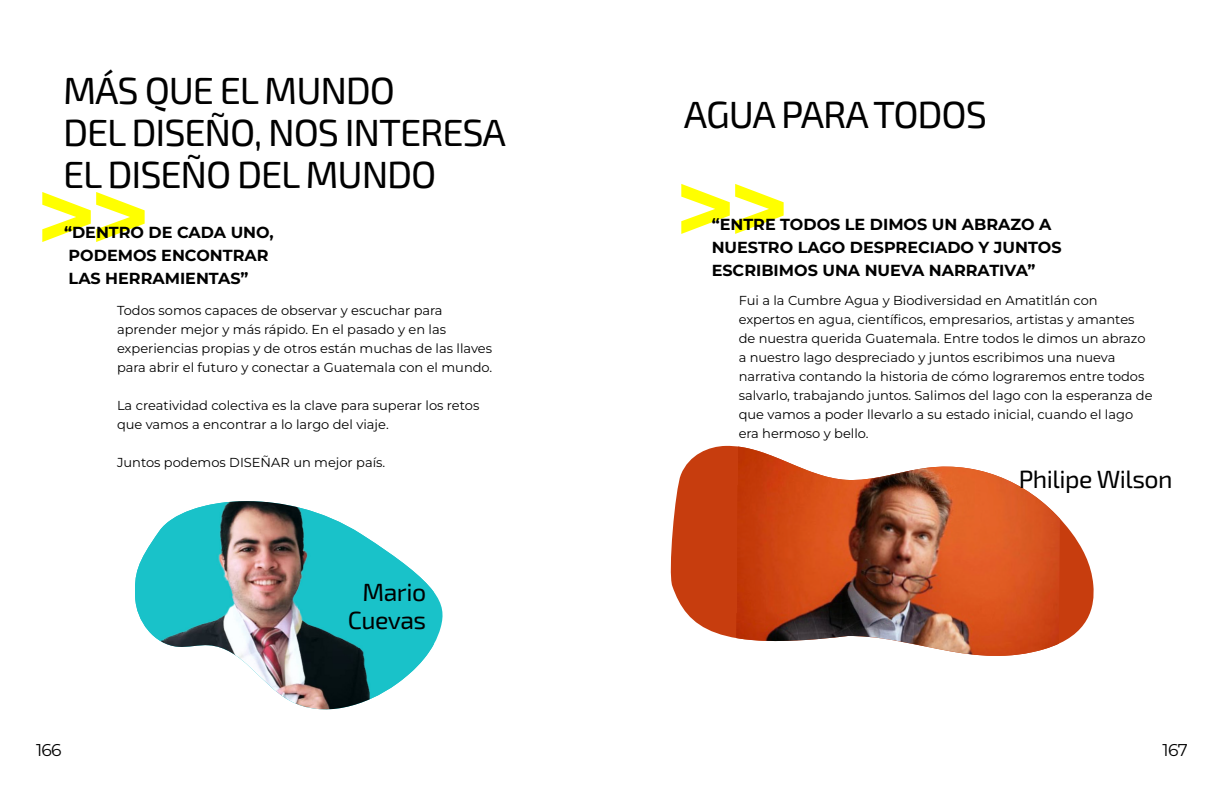
<style>
.page{position:relative;width:1224px;height:792px;background:#fff}
.page>*{position:absolute;margin:0;border:0;box-sizing:border-box;transform-origin:0 0}
.Cuerpo_de_texto{font:700 101.8px "Montserrat";color:#ff0}
.Titulos_de_Texto{font:37.8px "Exo 2.0";letter-spacing:-.03em;color:#000}
.Titulos_de_Texto-2{font:24.9px "Exo 2.0";letter-spacing:-.02em;color:#000}
.t1{font:17.1px "Montserrat";letter-spacing:-.035em;color:#000}
.Quotes{font:700 16px/23px "Montserrat";color:#000}
.Cartas{font:13px/19px "Montserrat";color:#000}
</style>
<div class="page">
<svg style="left:670px;top:445px;width:424px;height:198px;fill:#c73d0e"></svg>
<img style="left:736px;top:447px;width:324px;height:209px">
<svg style="left:434px;top:592px;width:9px;height:52px"></svg>
<img style="left:135px;top:501px;width:299px;height:209px">
<p class="Titulos_de_Texto" style="left:63px;top:69px;width:334px">MÁS QUE EL MUNDO</p>
<p class="Titulos_de_Texto" style="left:63px;top:111px;width:444px">DEL DISEÑO, NOS INTERESA</p>
<p class="Titulos_de_Texto" style="left:63px;top:153px;width:375px">EL DISEÑO DEL MUNDO</p>
<p class="Cuerpo_de_texto" style="left:36px;top:149px;width:116px">&gt;&gt;</p>
<p class="Quotes" style="left:64px;top:221px;width:211px">“DENTRO DE CADA UNO,</p>
<p class="Quotes" style="left:69px;top:244px;width:201px">PODEMOS ENCONTRAR</p>
<p class="Quotes" style="left:69px;top:267px;width:181px">LAS HERRAMIENTAS”</p>
<p class="Cartas" style="left:117px;top:300px;width:377px">Todos somos capaces de observar y escuchar para aprender mejor y más rápido. En el pasado y en las experiencias propias y de otros están muchas de las llaves para abrir el futuro y conectar a Guatemala con el mundo.</p>
<p class="Cartas" style="left:117px;top:395px;width:364px">La creatividad colectiva es la clave para superar los retos que vamos a encontrar a lo largo del viaje.</p>
<p class="Cartas" style="left:117px;top:452px;width:270px">Juntos podemos DISEÑAR un mejor país.</p>
<p class="Titulos_de_Texto-2" style="left:362px;top:578px;width:65px">Mario</p>
<p class="Titulos_de_Texto-2" style="left:348px;top:605px;width:80px">Cuevas</p>
<p class="Titulos_de_Texto" style="left:684px;top:92px;width:305px">AGUA PARA TODOS</p>
<p class="Cuerpo_de_texto" style="left:675px;top:141px;width:116px">&gt;&gt;</p>
<p class="Quotes" style="left:712px;top:213px;width:351px">“ENTRE TODOS LE DIMOS UN ABRAZO A<br>NUESTRO LAGO DESPRECIADO Y JUNTOS<br>ESCRIBIMOS UNA NUEVA NARRATIVA”</p>
<p class="Cartas" style="left:739px;top:291px;width:415px">Fui a la Cumbre Agua y Biodiversidad en Amatitlán con expertos en agua, científicos, empresarios, artistas y amantes de nuestra querida Guatemala. Entre todos le dimos un abrazo a nuestro lago despreciado y juntos escribimos una nueva narrativa contando la historia de cómo lograremos entre todos salvarlo, trabajando juntos. Salimos del lago con la esperanza de que vamos a poder llevarlo a su estado inicial, cuando el lago era hermoso y bello.</p>
<p class="Titulos_de_Texto-2" style="left:1019px;top:464px;width:155px">Philipe Wilson</p>
<h3 class="t1" style="left:36px;top:739px;width:27px">166</h3>
<h3 class="t1" style="left:1162px;top:739px;width:27px">167</h3>
</div>
